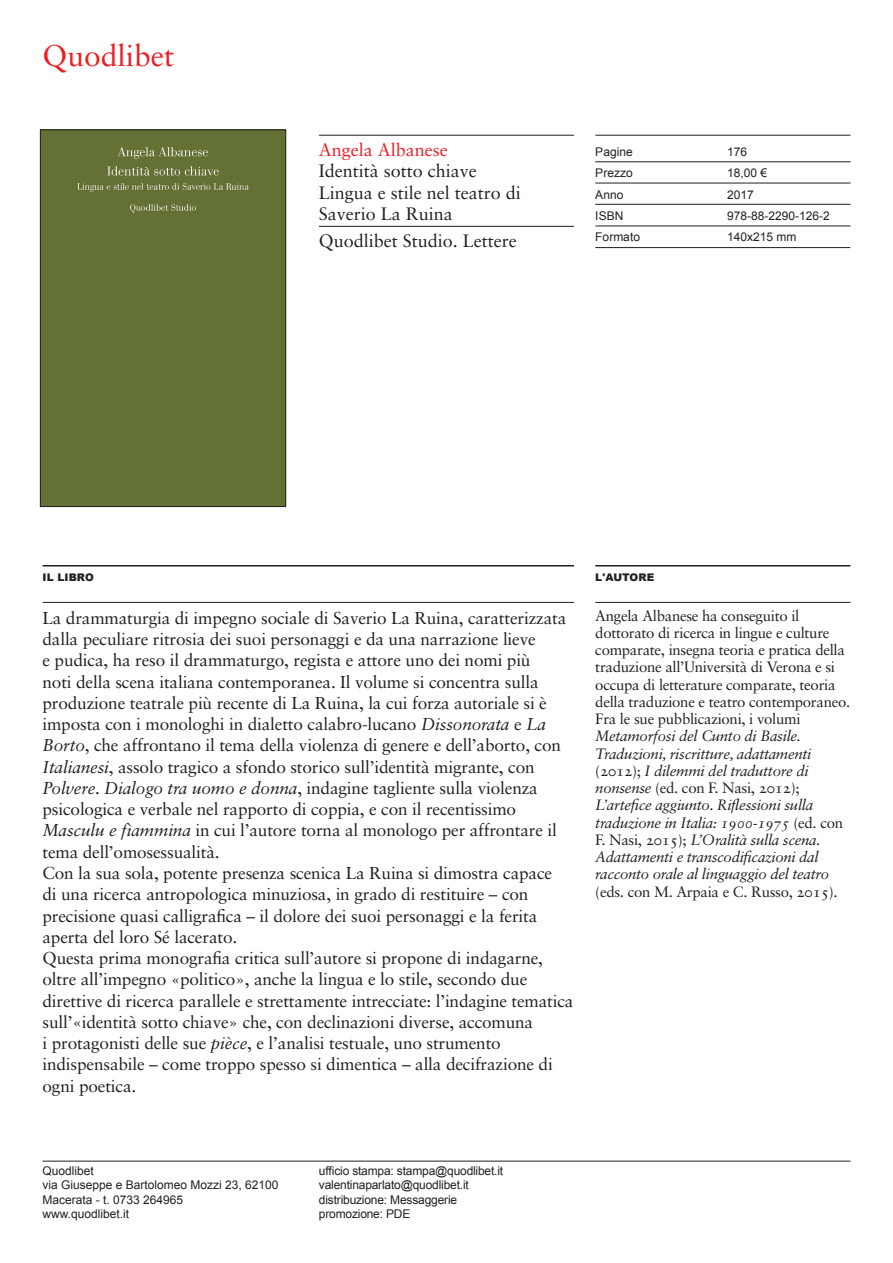
<style>
.page{position:relative;width:893px;height:1263px;background:#fff}
.page>*{position:absolute;margin:0;border:0;box-sizing:border-box;transform-origin:0 0}
.t1{font:30px "Sabon Roman Os F";color:#ee1d23}
.t2{font:18px/21.3px "Sabon Roman Os F";color:#231f20}
.t3{font:18px "Sabon Roman Os F";color:#ee1d23}
.t4{font:17.25px/21.3px "Sabon Roman Os F";letter-spacing:-.01em;color:#231f20}
.t5{font:15px/17.2px "Sabon Roman Os F";letter-spacing:-.02em;color:#231f20}
.t6{font:12px/14.1px "Arial";color:#231f20}
.t7{font:12px "Arial";color:#231f20}
.t8{font:900 10.5px "Arial";letter-spacing:.01em;color:#231f20}
.s1{font-family:"Sabon Italic Os F"}
</style>
<div class="page">
<hr style="left:319px;top:135px;width:255px;height:1px;background:#231f20">
<hr style="left:43px;top:565px;width:531px;height:1px;background:#231f20">
<hr style="left:595px;top:565px;width:255px;height:1px;background:#231f20">
<hr style="left:43px;top:602px;width:531px;height:1px;background:#231f20">
<hr style="left:595px;top:602px;width:255px;height:1px;background:#231f20">
<hr style="left:43px;top:1161px;width:807px;height:1px;background:#231f20">
<div style="left:42px;top:132px;width:242px;height:373px;background:#637134"></div>
<div style="left:40px;top:130px;width:246px;height:377px;border:1px solid #231f20"></div>
<hr style="left:595px;top:135px;width:255px;height:1px;background:#231f20">
<hr style="left:595px;top:162px;width:255px;height:1px;background:#231f20">
<hr style="left:595px;top:183px;width:255px;height:1px;background:#231f20">
<hr style="left:595px;top:204px;width:255px;height:1px;background:#231f20">
<hr style="left:595px;top:226px;width:255px;height:1px;background:#231f20">
<hr style="left:595px;top:247px;width:255px;height:1px;background:#231f20">
<hr style="left:319px;top:226px;width:255px;height:1px;background:#231f20">
<p class="t1" style="left:43px;top:38px;width:133px">Quodlibet</p>
<p class="t3" style="left:319px;top:139px;width:130px">Angela Albanese</p>
<p class="t2" style="left:319px;top:160px;width:159px">Identità sotto chiave</p>
<p class="t2" style="left:319px;top:181px;width:204px">Lingua e stile nel teatro di<br>Saverio La Ruina</p>
<p class="t2" style="left:319px;top:230px;width:200px">Quodlibet Studio. Lettere</p>
<p class="t6" style="left:595px;top:145px;width:39px">Pagine</p>
<p class="t6" style="left:595px;top:166px;width:39px">Prezzo</p>
<p class="t6" style="left:595px;top:187px;width:30px">Anno</p>
<p class="t6" style="left:595px;top:209px;width:30px">ISBN</p>
<p class="t6" style="left:595px;top:230px;width:46px">Formato</p>
<p class="t7" style="left:727px;top:144px;width:22px">176</p>
<p class="t6" style="left:727px;top:166px;width:42px">18,00 €</p>
<p class="t6" style="left:727px;top:187px;width:28px">2017</p>
<p class="t6" style="left:727px;top:209px;width:104px">978-88-2290-126-2</p>
<p class="t6" style="left:727px;top:230px;width:71px">140x215 mm</p>
<p class="t8" style="left:43px;top:570px;width:53px">IL LIBRO</p>
<p class="t8" style="left:595px;top:570px;width:60px">L'AUTORE</p>
<p class="t4" style="left:43px;top:607px;width:525px">La drammaturgia di impegno sociale di Saverio La Ruina, caratterizzata dalla peculiare ritrosia dei suoi personaggi e da una narrazione lieve<br>e pudica, ha reso il drammaturgo, regista e attore uno dei nomi più<br>noti della scena italiana contemporanea. Il volume si concentra sulla produzione teatrale più recente di La Ruina, la cui forza autoriale si è imposta con i monologhi in dialetto calabro-lucano <span class="s1">Dissonorata</span> e <span class="s1">La Borto</span>, che affrontano il tema della violenza di genere e dell’aborto, con <span class="s1">Italianesi</span>, assolo tragico a sfondo storico sull’identità migrante, con <span class="s1">Polvere. Dialogo tra uomo e donna</span>, indagine tagliente sulla violenza psicologica e verbale nel rapporto di coppia, e con il recentissimo <span class="s1">Masculu e fìammina</span> in cui l’autore torna al monologo per affrontare il tema dell’omosessualità.</p>
<p class="t4" style="left:43px;top:862px;width:511px">Con la sua sola, potente presenza scenica La Ruina si dimostra capace di una ricerca antropologica minuziosa, in grado di restituire – con precisione quasi calligrafica – il dolore dei suoi personaggi e la ferita aperta del loro Sé lacerato.</p>
<p class="t4" style="left:43px;top:947px;width:532px">Questa prima monografia critica sull’autore si propone di indagarne, oltre all’impegno «politico», anche la lingua e lo stile, secondo due direttive di ricerca parallele e strettamente intrecciate: l’indagine tematica sull’«identità sotto chiave» che, con declinazioni diverse, accomuna<br>i protagonisti delle sue <span class="s1">pièce</span>, e l’analisi testuale, uno strumento indispensabile – come troppo spesso si dimentica – alla decifrazione di ogni poetica.</p>
<p class="t5" style="left:595px;top:606px;width:256px">Angela Albanese ha conseguito il dottorato di ricerca in lingue e culture comparate, insegna teoria e pratica della traduzione all’Università di Verona e si occupa di letterature comparate, teoria della traduzione e teatro contemporaneo.<br>Fra le sue pubblicazioni, i volumi <span class="s1">Metamorfosi del Cunto di Basile.<br>Traduzioni, riscritture, adattamenti </span>(2012); <span class="s1">I dilemmi del traduttore di nonsense</span> (ed. con F. Nasi, 2012); <span class="s1">L’artefice aggiunto. Riflessioni sulla traduzione in Italia: 1900-1975</span> (ed. con F. Nasi, 2015); <span class="s1">L’Oralità sulla scena.<br>Adattamenti e transcodificazioni dal racconto orale al linguaggio del teatro </span>(eds. con M. Arpaia e C. Russo, 2015).</p>
<p class="t6" style="left:43px;top:1164px;width:53px">Quodlibet</p>
<p class="t6" style="left:43px;top:1178px;width:238px">via Giuseppe e Bartolomeo Mozzi 23, 62100<br>Macerata - t. 0733 264965</p>
<p class="t6" style="left:43px;top:1206px;width:88px">www.quodlibet.it</p>
<p class="t6" style="left:319px;top:1164px;width:186px">ufficio stampa: stampa@quodlibet.it</p>
<p class="t6" style="left:319px;top:1178px;width:151px">valentinaparlato@quodlibet.it</p>
<p class="t6" style="left:319px;top:1192px;width:140px">distribuzione: Messaggerie</p>
<p class="t6" style="left:319px;top:1206px;width:93px">promozione: PDE</p>
</div>
